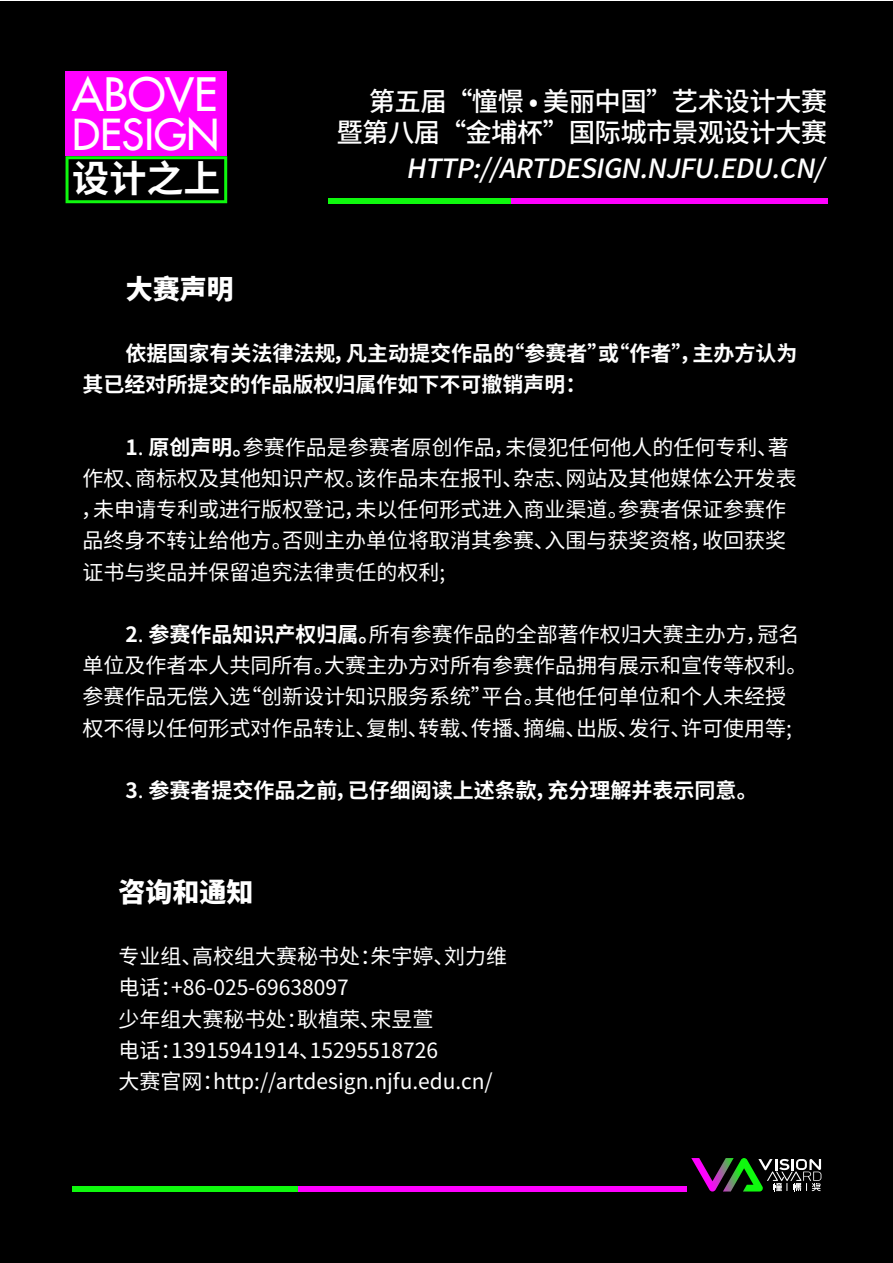
<style>
.page{position:relative;width:893px;height:1263px;background:#fff}
.page>*{position:absolute;margin:0;border:0;box-sizing:border-box;transform-origin:0 0}
.t1{font:45px "Futura LT";color:#fff}
.t2{font:41.85px "Futura LT";color:#fff}
.t3{font:700 37.05px "Source Han Sans CN";color:#fff}
.t4{font:800 27px "Source Han Sans CN";color:#fff}
.t5{font:500 26.4px/31.3px "Source Han Sans CN";letter-spacing:-.025em;color:#fff;text-align:right}
.t6{font:italic 500 26.4px "Source Han Sans CN";color:#fff}
.t7{font:21px/31.2px "Source Han Sans CN";color:#fff}
.t8{font:700 21px/31.2px "Source Han Sans CN";color:#fff}
.s1{font-weight:700}
.s2{font-weight:400}
</style>
<div class="page">
<div style="left:0;top:1px;width:893px;height:1262px;background:#000"></div>
<div style="left:66px;top:71px;width:161px;height:85px;background:#f0f"></div>
<svg style="left:66px;top:156px;width:161px;height:47px"></svg>
<div style="left:511px;top:198px;width:316px;height:5px;background:#f0f"></div>
<div style="left:328px;top:198px;width:183px;height:5px;background:#0ff90e"></div>
<div style="left:298px;top:1186px;width:389px;height:5px;background:#f0f"></div>
<div style="left:72px;top:1186px;width:226px;height:5px;background:#0ff90e"></div>
<svg style="left:691px;top:1158px;width:130px;height:33px"></svg>
<h1 class="t1" style="left:72px;top:66px;width:147px">ABOVE</h1>
<h2 class="t2" style="left:72px;top:107px;width:149px">DESIGN</h2>
<h3 class="t3" style="left:72px;top:158px;width:150px">设计之上</h3>
<p class="t4" style="left:126px;top:274px;width:110px">大赛声明</p>
<p class="t5" style="left:336px;top:86px;width:492px">第五届“憧憬 • 美丽中国”艺术设计大赛暨第八届“金埔杯”国际城市景观设计大赛</p>
<p class="t6" style="left:406px;top:154px;width:432px">HTTP://ARTDESIGN.NJFU.EDU.CN/</p>
<p class="t8" style="left:83px;top:338px;width:716px;text-indent:43px">依据国家有关法律法规，凡主动提交作品的“参赛者”或“作者”，主办方认为其已经对所提交的作品版权归属作如下不可撤销声明：</p>
<p class="t7" style="left:81px;top:432px;width:717px;text-indent:44px"><span class="s1">1</span>. <span class="s1">原创声明。</span>参赛作品是参赛者原创作品，未侵犯任何他人的任何专利、著作权、商标权及其他知识产权。该作品未在报刊、杂志、网站及其他媒体公开发表，未申请专利或进行版权登记，未以任何形式进入商业渠道。参赛者保证参赛作品终身不转让给他方。否则主办单位将取消其参赛、入围与获奖资格，收回获奖证书与奖品并保留追究法律责任的权利;</p>
<p class="t7" style="left:83px;top:619px;width:726px;text-indent:43px"><span class="s1">2</span>. <span class="s1">参赛作品知识产权归属。</span>所有参赛作品的全部著作权归大赛主办方，冠名单位及作者本人共同所有。大赛主办方对所有参赛作品拥有展示和宣传等权利。参赛作品无偿入选“创新设计知识服务系统”平台。其他任何单位和个人未经授权不得以任何形式对作品转让、复制、转载、传播、摘编、出版、发行、许可使用等;</p>
<p class="t8" style="left:125px;top:775px;width:634px">3<span class="s2">.</span> 参赛者提交作品之前，已仔细阅读上述条款，充分理解并表示同意。</p>
<p class="t4" style="left:119px;top:877px;width:136px">咨询和通知</p>
<p class="t7" style="left:119px;top:941px;width:390px">专业组、高校组大赛秘书处：朱宇婷、刘力维电话：+86-025-69638097<br>少年组大赛秘书处：耿植荣、宋昱萱<br>电话：13915941914、15295518726<br>大赛官网：http://artdesign.njfu.edu.cn/</p>
</div>
